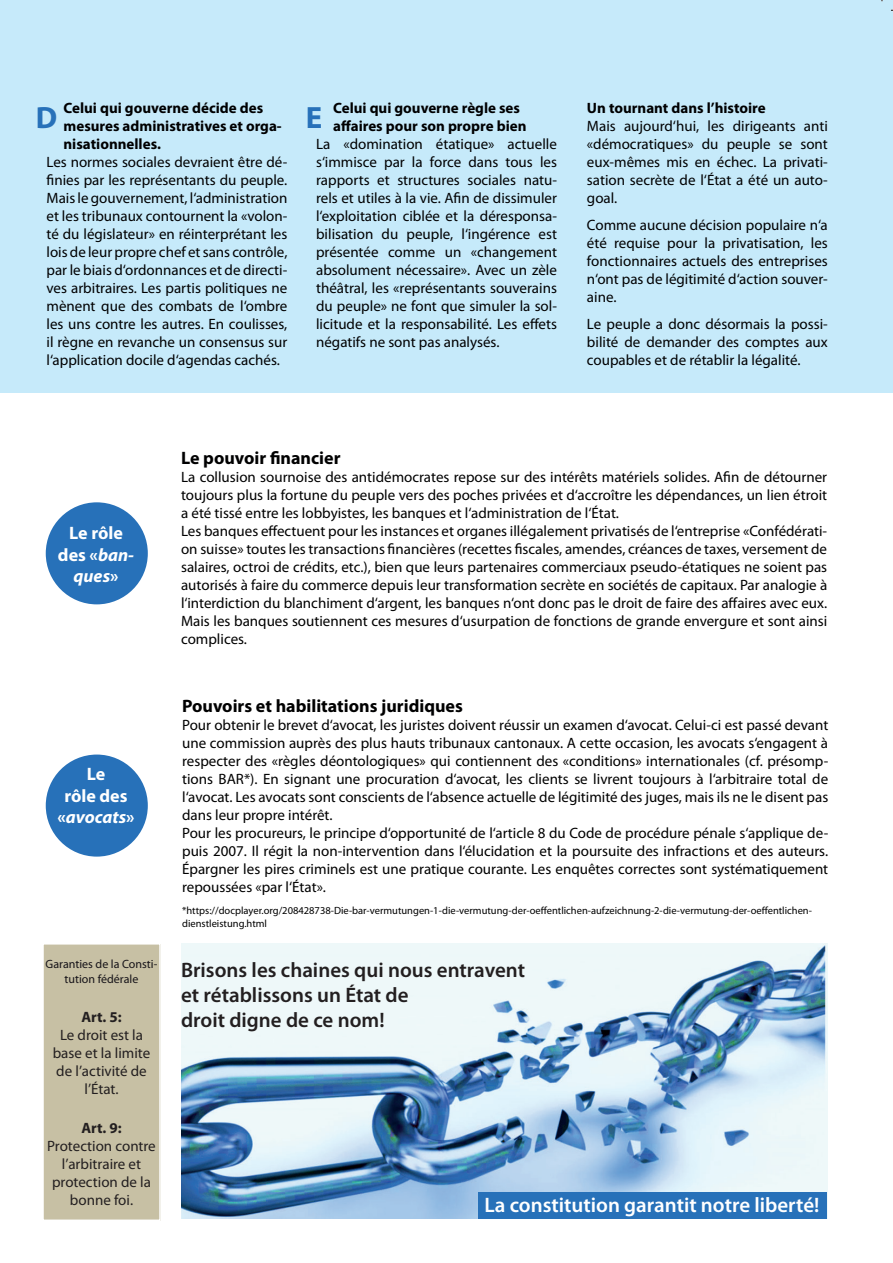
<style>
.page{position:relative;width:893px;height:1263px;background:#fff}
.page>*{position:absolute;margin:0;border:0;box-sizing:border-box;transform-origin:0 0}
.t1{font:700 30.9px "Myriad Pro";color:#2771b9}
.t2{font:600 21px/25.2px "Myriad Pro";color:#231f20}
.t3{font:600 21px "Myriad Pro";color:#fff}
.t4{font:700 18px "Myriad Pro";color:#000001}
.t5{font:700 18px/21.6px "Myriad Pro";color:#fff;text-align:center}
.t6{font:15px/18px "Myriad Pro";color:#000001;text-align:justify}
.t7{font:700 15px/18px "Myriad Pro";color:#000001}
.t8{font:15px/18px "Myriad Pro";color:#231f20;text-align:center}
.t9{font:700 15px "Myriad Pro";letter-spacing:.005em;color:#231f20}
.t10{font:12px/15px "Myriad Pro";color:#171419;text-align:center}
.t11{font:10.5px/12.6px "Myriad Pro";color:#000001}
.s1{font-style:italic}
</style>
<div class="page">
<div style="left:0;top:0;width:893px;height:393px;background:#c6eafa"></div>
<div style="left:46px;top:502px;width:102px;height:102px;background:#2771b9;border-radius:50%"></div>
<div style="left:46px;top:754px;width:102px;height:103px;background:#2771b9;border-radius:50%"></div>
<div style="left:43px;top:944px;width:117px;height:276px;background:#c7c0a4"></div>
<div style="left:42px;top:943px;width:119px;height:278px;border:2px solid #fff"></div>
<img style="left:181px;top:944px;width:646px;height:274px">
<div style="left:478px;top:1192px;width:348px;height:27px;background:#2771b9"></div>
<p class="t7" style="left:64px;top:98px;width:220px">Celui qui gouverne décide des mesures administratives et orga&shy;nisationnelles.</p>
<p class="t6" style="left:47px;top:152px;width:242px">Les normes sociales devraient être dé&shy;finies par les représentants du peuple.<br>Mais le gouvernement, l‘administration et les tribunaux contournent la «volon&shy;té du législateur» en réinterprétant les lois de leur propre chef et sans contrôle, par le biais d‘ordonnances et de directi&shy;ves arbitraires. Les partis politiques ne mènent que des combats de l‘ombre les uns contre les autres. En coulisses, il règne en revanche un consensus sur l‘application docile d‘agendas cachés.</p>
<p class="t7" style="left:333px;top:98px;width:195px">Celui qui gouverne règle ses affaires pour son propre bien</p>
<p class="t6" style="left:316px;top:134px;width:242px">La «domination étatique» actuelle s‘immisce par la force dans tous les rapports et structures sociales natu&shy;rels et utiles à la vie. Afin de dissimuler l‘exploitation ciblée et la déresponsa&shy;bilisation du peuple, l‘ingérence est présentée comme un «changement absolument nécessaire». Avec un zèle théâtral, les «représentants souverains du peuple» ne font que simuler la sol&shy;licitude et la responsabilité. Les effets négatifs ne sont pas analysés.</p>
<h1 class="t1" style="left:36px;top:97px;width:23px">D</h1>
<h1 class="t1" style="left:306px;top:97px;width:18px">E</h1>
<p class="t7" style="left:587px;top:98px;width:180px">Un tournant dans l’histoire</p>
<p class="t6" style="left:587px;top:116px;width:242px">Mais aujourd‘hui, les dirigeants anti «démocratiques» du peuple se sont eux-mêmes mis en échec. La privati&shy;sation secrète de l‘État a été un auto&shy;goal.</p>
<p class="t6" style="left:587px;top:215px;width:242px">Comme aucune décision populaire n‘a été requise pour la privatisation, les fonctionnaires actuels des entreprises n‘ont pas de légitimité d‘action souver&shy;aine.</p>
<p class="t6" style="left:587px;top:314px;width:242px">Le peuple a donc désormais la possi&shy;bilité de demander des comptes aux coupables et de rétablir la légalité.</p>
<p class="t5" style="left:58px;top:521px;width:78px">Le rôle des «<span class="s1">ban&shy;ques</span>»</p>
<p class="t5" style="left:57px;top:762px;width:79px">Le<br>rôle des «<span class="s1">avocats</span>»</p>
<p class="t10" style="left:46px;top:957px;width:113px">Garanties de la Consti&shy;tution fédérale</p>
<p class="t9" style="left:81px;top:1007px;width:42px">Art. 5:</p>
<p class="t8" style="left:53px;top:1025px;width:99px">Le droit est la base et la limite de l’activité de l’État.</p>
<p class="t9" style="left:81px;top:1118px;width:42px">Art. 9:</p>
<p class="t8" style="left:47px;top:1136px;width:110px">Protection contre l’arbitraire et protection de la bonne foi.</p>
<p class="t4" style="left:181px;top:446px;width:161px">Le pouvoir financier</p>
<p class="t6" style="left:181px;top:467px;width:648px;text-align:left">La collusion sournoise des antidémocrates repose sur des intérêts matériels solides. Afin de détourner toujours plus la fortune du peuple vers des poches privées et d‘accroître les dépendances, un lien étroit a été tissé entre les lobbyistes, les banques et l‘administration de l‘État.<br>Les banques effectuent pour les instances et organes illégalement privatisés de l‘entreprise «Confédérati&shy;on suisse» toutes les transactions financières (recettes fiscales, amendes, créances de taxes, versement de salaires, octroi de crédits, etc.), bien que leurs partenaires commerciaux pseudo-étatiques ne soient pas autorisés à faire du commerce depuis leur transformation secrète en sociétés de capitaux. Par analogie à l‘interdiction du blanchiment d‘argent, les banques n‘ont donc pas le droit de faire des affaires avec eux.<br>Mais les banques soutiennent ces mesures d‘usurpation de fonctions de grande envergure et sont ainsi complices.</p>
<p class="t4" style="left:182px;top:694px;width:282px">Pouvoirs et habilitations juridiques</p>
<p class="t6" style="left:182px;top:716px;width:648px;text-align:left">Pour obtenir le brevet d‘avocat, les juristes doivent réussir un examen d‘avocat. Celui-ci est passé devant une commission auprès des plus hauts tribunaux cantonaux. A cette occasion, les avocats s‘engagent à respecter des «règles déontologiques» qui contiennent des «conditions» internationales (cf. présomp&shy;tions BAR*). En signant une procuration d‘avocat, les clients se livrent toujours à l‘arbitraire total de l‘avocat. Les avocats sont conscients de l‘absence actuelle de légitimité des juges, mais ils ne le disent pas dans leur propre intérêt.<br>Pour les procureurs, le principe d‘opportunité de l‘article 8 du Code de procédure pénale s‘applique de&shy;puis 2007. Il régit la non-intervention dans l‘élucidation et la poursuite des infractions et des auteurs.<br>Épargner les pires criminels est une pratique courante. Les enquêtes correctes sont systématiquement repoussées «par l‘État».</p>
<p class="t11" style="left:182px;top:904px;width:631px">*https://docplayer.org/208428738-Die-bar-vermutungen-1-die-vermutung-der-oeffentlichen-aufzeichnung-2-die-vermutung-der-oeffentlichen&shy;dienstleistung.html</p>
<h2 class="t2" style="left:181px;top:956px;width:346px">Brisons les chaines qui nous entravent et rétablissons un État de<br>droit digne de ce nom!</h2>
<h2 class="t3" style="left:485px;top:1191px;width:336px">La constitution garantit notre liberté!</h2>
</div>
